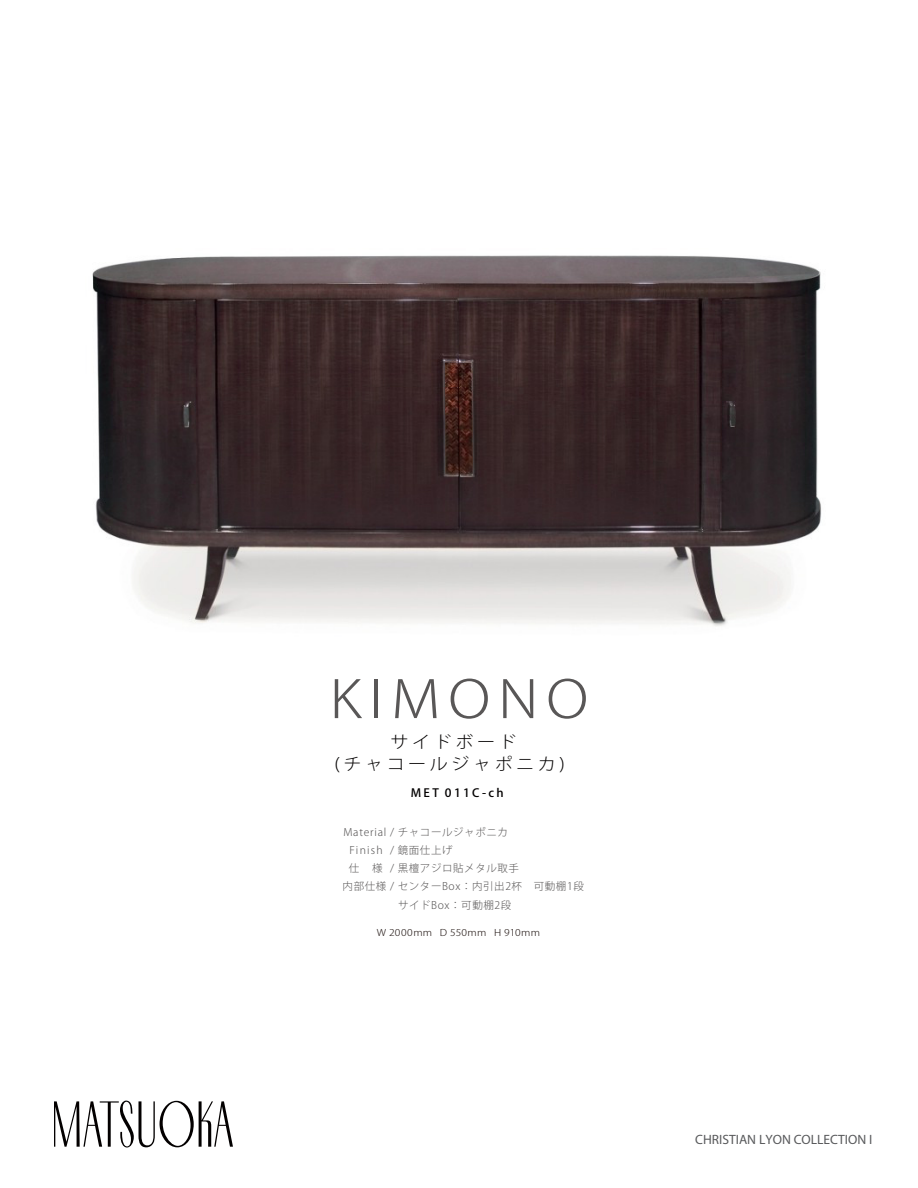
<style>
.page{position:relative;width:918px;height:1188px;background:#fff}
.page>*{position:absolute;margin:0;border:0;box-sizing:border-box;transform-origin:0 0}
.t1{font:300 51.3px "Koz Go Pr 6 N";letter-spacing:.14em;color:#595757;scale:1.11 1}
.t2{font:300 16.5px/21.6px "Koz Go Pr 6 N";letter-spacing:.2em;color:#030000;text-align:center;scale:1.09 1}
.t3{font:13.5px "Myriad Pro";color:#58595b}
.t4{font:500 11.4px "Koz Go Pr 6 N";letter-spacing:.2em;color:#030000;scale:1.05 1}
.t5{font:300 10.5px "Koz Go Pr 6 N";letter-spacing:.055em;color:#595757}
.t6{font:300 10.5px "Koz Go Pr 6 N";letter-spacing:.115em;color:#595757}
.t7{font:300 9.3px "Koz Go Pr 6 N";letter-spacing:.035em;color:#231815;scale:1.11 1}
</style>
<div class="page">
<img style="left:92px;top:255px;width:730px;height:371px">
<svg style="left:54px;top:1101px;width:179px;height:46px"></svg>
<h1 class="t1" style="left:330px;top:670px;width:234px">KIMONO</h1>
<h2 class="t2" style="left:334px;top:732px;width:213px">サイドボード<br>(チャコールジャポニカ)</h2>
<p class="t4" style="left:411px;top:786px;width:90px">MET 011C-ch</p>
<p class="t5" style="left:343px;top:827px;width:166px">Material / チャコールジャポニカ</p>
<p class="t6" style="left:349px;top:845px;width:105px">Finish / 鏡面仕上げ</p>
<p class="t5" style="left:349px;top:863px;width:172px">仕　様 / 黒檀アジロ貼メタル取手</p>
<p class="t5" style="left:343px;top:881px;width:243px">内部仕様 / センターBox：内引出2杯　可動棚1段</p>
<p class="t5" style="left:387px;top:899px;width:126px">　サイドBox：可動棚2段</p>
<p class="t7" style="left:377px;top:928px;width:149px">W 2000mm D 550mm H 910mm</p>
<p class="t3" style="left:695px;top:1131px;width:178px">CHRISTIAN LYON COLLECTION I</p>
</div>
